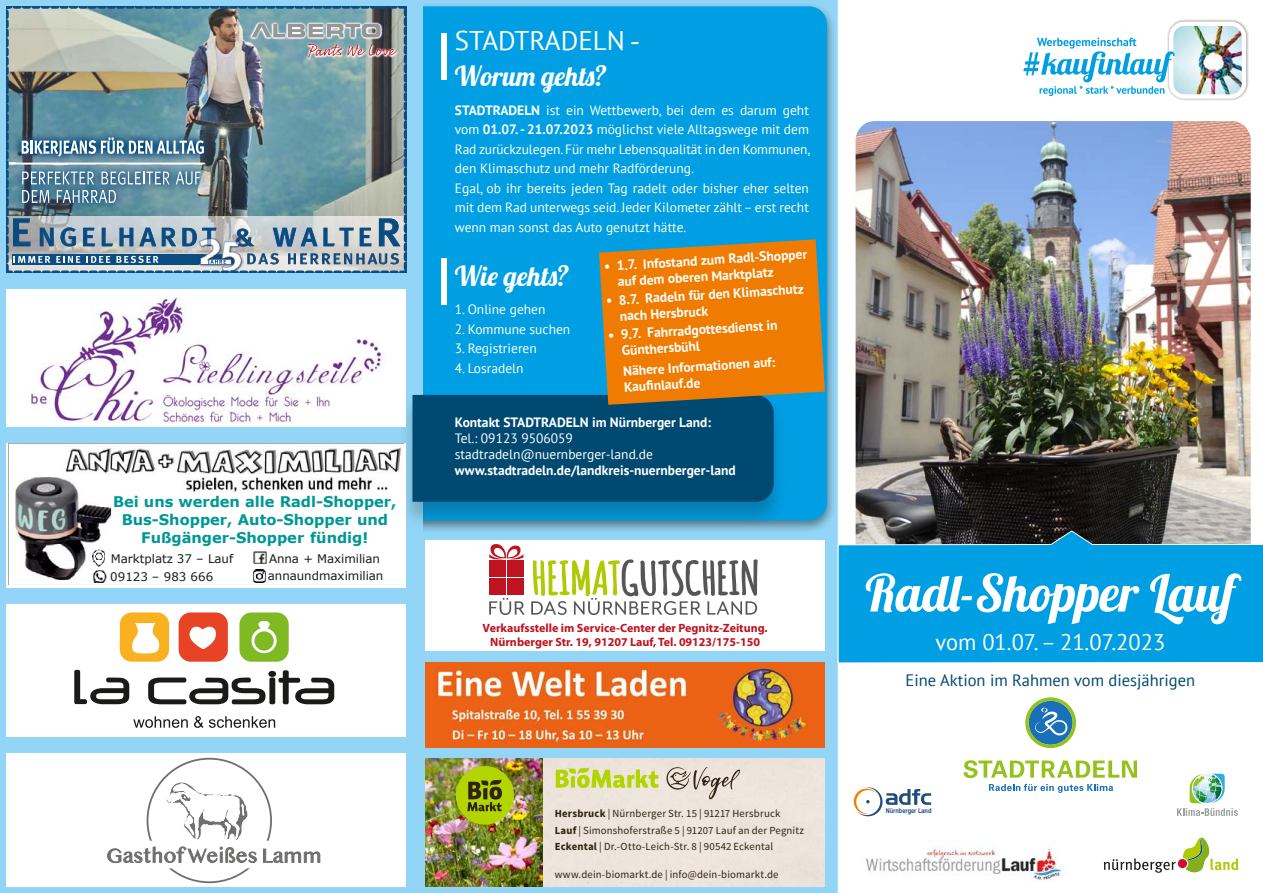
<style>
.page{position:relative;width:1263px;height:893px;background:#fff}
.page>*{position:absolute;margin:0;border:0;box-sizing:border-box;transform-origin:0 0}
.t1{font:51px "Lobster";color:#fff}
.t2{font:27px "Lobster";color:#fff}
.t3{font:27px "PT Sans";color:#fff}
.t4{font:22.5px "PT Sans";color:#fff}
.t5{font:16.5px "PT Sans";color:#004970}
.t6{font:700 14.7px/17.7px "Verdana";color:#009797;text-align:center}
.t7{font:13.5px/19.5px "PT Sans";color:#fff}
.t8{font:700 13.5px/16.5px "PT Sans";color:#fff}
.t9{font:700 12px/14.4px "Myriad Pro";color:#be1421;text-align:center}
.t10{font:11.85px "Verdana";letter-spacing:-.005em;color:#1a1a18}
.t11{font:10.8px/16.5px "Source Sans Pro";letter-spacing:.015em;color:#2f220f}
.t12{font:700 6.75px "Arial";color:#224c7e;scale:.84 1}
.s1{font-family:"Lobster"}
.s2{font-weight:700}
</style>
<div class="page">
<div style="left:0;top:0;width:838px;height:893px;background:#92d5f6"></div>
<div style="left:423px;top:1px;width:413px;height:533px;background:#1a1a18;opacity:.5"></div>
<div style="left:423px;top:6px;width:404px;height:514px;background:#009ee3"></div>
<img style="left:853px;top:37px;width:398px;height:833px">
<svg style="left:837px;top:530px;width:426px;height:134px;background:#109ad6"></svg>
<svg style="left:1025px;top:697px;width:51px;height:51px"></svg>
<svg style="left:964px;top:760px;width:173px;height:18px"></svg>
<svg style="left:989px;top:784px;width:124px;height:9px"></svg>
<svg style="left:1104px;top:858px;width:72px;height:15px"></svg>
<div style="left:1178px;top:859px;width:9px;height:9px;background:#d50c2f;border-radius:50%"></div>
<svg style="left:1183px;top:838px;width:55px;height:35px"></svg>
<svg style="left:1177px;top:774px;width:61px;height:42px"></svg>
<svg style="left:854px;top:787px;width:77px;height:29px"></svg>
<div style="left:1166px;top:19px;width:83px;height:82px;background:#1a1a18;opacity:.5"></div>
<img style="left:1171px;top:24px;width:73px;height:72px">
<div style="left:1169px;top:22px;width:77px;height:77px;border:4px solid #fff;border-radius:13px"></div>
<svg style="left:1023px;top:38px;width:151px;height:58px"></svg>
<div style="left:399px;top:394px;width:389px;height:135px;background:#1a1a18;opacity:.25"></div>
<img style="left:855px;top:840px;width:215px;height:41px">
<img style="left:425px;top:662px;width:400px;height:85px">
<svg style="left:412px;top:239px;width:413px;height:263px;background:#4b7776"></svg>
<div style="left:6px;top:604px;width:400px;height:132px;background:#fff"></div>
<div style="left:239px;top:612px;width:50px;height:50px;background:#7fba25;border-radius:12px"></div>
<svg style="left:133px;top:716px;width:55px;height:12px"></svg>
<svg style="left:194px;top:716px;width:81px;height:12px"></svg>
<div style="left:179px;top:612px;width:49px;height:50px;background:#e84325;border-radius:12px"></div>
<div style="left:120px;top:612px;width:49px;height:50px;background:#f9b120;border-radius:12px"></div>
<svg style="left:190px;top:627px;width:26px;height:22px"></svg>
<svg style="left:132px;top:623px;width:28px;height:31px"></svg>
<svg style="left:251px;top:621px;width:26px;height:32px"></svg>
<svg style="left:74px;top:670px;width:260px;height:34px"></svg>
<div style="left:543px;top:759px;width:282px;height:127px;background:#ede4db"></div>
<img style="left:425px;top:759px;width:118px;height:127px">
<div style="left:456px;top:766px;width:58px;height:59px;background:#b2d500;border-radius:50%"></div>
<svg style="left:467px;top:779px;width:35px;height:32px"></svg>
<svg style="left:556px;top:767px;width:103px;height:21px;background:#cfdc6d"></svg>
<svg style="left:666px;top:767px;width:74px;height:32px;background:#cdc3b9"></svg>
<div style="left:441px;top:33px;width:5px;height:47px;background:#fff"></div>
<div style="left:6px;top:753px;width:400px;height:133px;background:#fff"></div>
<svg style="left:107px;top:781px;width:213px;height:82px"></svg>
<img style="left:6px;top:6px;width:400px;height:267px">
<div style="left:6px;top:289px;width:400px;height:138px;background:#fff"></div>
<img style="left:31px;top:297px;width:351px;height:126px">
<div style="left:6px;top:443px;width:400px;height:145px;background:#fff"></div>
<img style="left:65px;top:447px;width:336px;height:28px">
<img style="left:160px;top:474px;width:236px;height:18px">
<svg style="left:253px;top:570px;width:13px;height:12px"></svg>
<svg style="left:253px;top:551px;width:13px;height:13px"></svg>
<img style="left:15px;top:477px;width:96px;height:103px">
<svg style="left:93px;top:570px;width:18px;height:13px"></svg>
<img style="left:92px;top:549px;width:13px;height:17px">
<div style="left:425px;top:540px;width:400px;height:110px;background:#fff"></div>
<svg style="left:489px;top:544px;width:269px;height:71px"></svg>
<p class="t6" style="left:113px;top:493px;width:285px">Bei uns werden alle Radl-Shopper,<br>Bus-Shopper, Auto-Shopper und<br>Fußgänger-Shopper fündig!</p>
<p class="t10" style="left:111px;top:550px;width:124px">Marktplatz 37 – Lauf</p>
<p class="t10" style="left:269px;top:551px;width:112px">Anna + Maximilian</p>
<p class="t10" style="left:110px;top:569px;width:105px">09123 – 983 666</p>
<p class="t10" style="left:268px;top:567px;width:117px">annaundmaximilian</p>
<h2 class="t3" style="left:455px;top:24px;width:187px">STADTRADELN <span class="s1">–</span></h2>
<h2 class="t2" style="left:455px;top:59px;width:153px">Worum gehts?</h2>
<p class="t7" style="left:455px;top:100px;width:356px"><span class="s2">STADTRADELN</span> ist ein Wettbewerb, bei dem es darum geht vom <span class="s2">01.07. - 21.07.2023</span> möglichst viele Alltagswege mit dem Rad zurückzulegen. Für mehr Lebensqualität in den Kommunen, den Klimaschutz und mehr Radförderung.<br>Egal, ob ihr bereits jeden Tag radelt oder bisher eher selten mit dem Rad unterwegs seid. Jeder Kilometer zählt – erst recht wenn man sonst das Auto genutzt hätte.</p>
<h2 class="t2" style="left:455px;top:259px;width:116px">Wie gehts?</h2>
<p class="t7" style="left:455px;top:299px;width:92px">1. Online gehen</p>
<p class="t7" style="left:455px;top:319px;width:117px">2. Kommune suchen</p>
<p class="t7" style="left:455px;top:338px;width:83px">3. Registrieren</p>
<p class="t7" style="left:455px;top:358px;width:70px">4. Losradeln</p>
<p class="t8" style="left:616px;top:256px;width:192px;text-indent:-13px;rotate:-3deg">• 1.7. Infostand zum Radl-Shopper auf dem oberen Marktplatz</p>
<p class="t8" style="left:619px;top:291px;width:187px;text-indent:-13px;rotate:-3deg">• 8.7. Radeln für den Klimaschutz nach Hersbruck</p>
<p class="t8" style="left:621px;top:325px;width:158px;text-indent:-13px;rotate:-3deg">• 9.7. Fahrradgottesdienst in<br>Günthersbühl</p>
<p class="t8" style="left:623px;top:362px;width:154px;rotate:-3deg">Nähere Informationen auf:<br>Kaufinlauf.de</p>
<p class="t8" style="left:455px;top:413px;width:258px">Kontakt STADTRADELN im Nürnberger Land:</p>
<p class="t7" style="left:455px;top:430px;width:199px;line-height:16.2px">Tel.: 09123 9506059 stadtradeln@nuernberger-land.de</p>
<p class="t8" style="left:455px;top:462px;width:282px">www.stadtradeln.de/landkreis-nuernberger-land</p>
<p class="t9" style="left:482px;top:620px;width:287px">Verkaufsstelle im Service-Center der Pegnitz-Zeitung.<br>Nürnberger Str. 19, 91207 Lauf, Tel. 09123/175-150</p>
<p class="t11" style="left:555px;top:806px;width:251px"><span class="s2">Hersbruck</span> | Nürnberger Str. 15 | 91217 Hersbruck<br><span class="s2">Lauf</span> | Simonshoferstraße 5 | 91207 Lauf an der Pegnitz</p>
<p class="t11" style="left:555px;top:867px;width:225px">www.dein-biomarkt.de | info@dein-biomarkt.de</p>
<p class="t11" style="left:555px;top:838px;width:220px"><span class="s2">Eckental</span> | Dr.-Otto-Leich-Str. 8 | 90542 Eckental</p>
<h1 class="t1" style="left:865px;top:560px;width:371px">Radl-Shopper Lauf</h1>
<h3 class="t4" style="left:935px;top:628px;width:231px">vom 01.07. – 21.07.2023</h3>
<p class="t5" style="left:906px;top:670px;width:291px">Eine Aktion im Rahmen vom diesjährigen</p>
<p class="t12" style="left:886px;top:806px;width:56px">Nürnberger Land</p>
</div>
